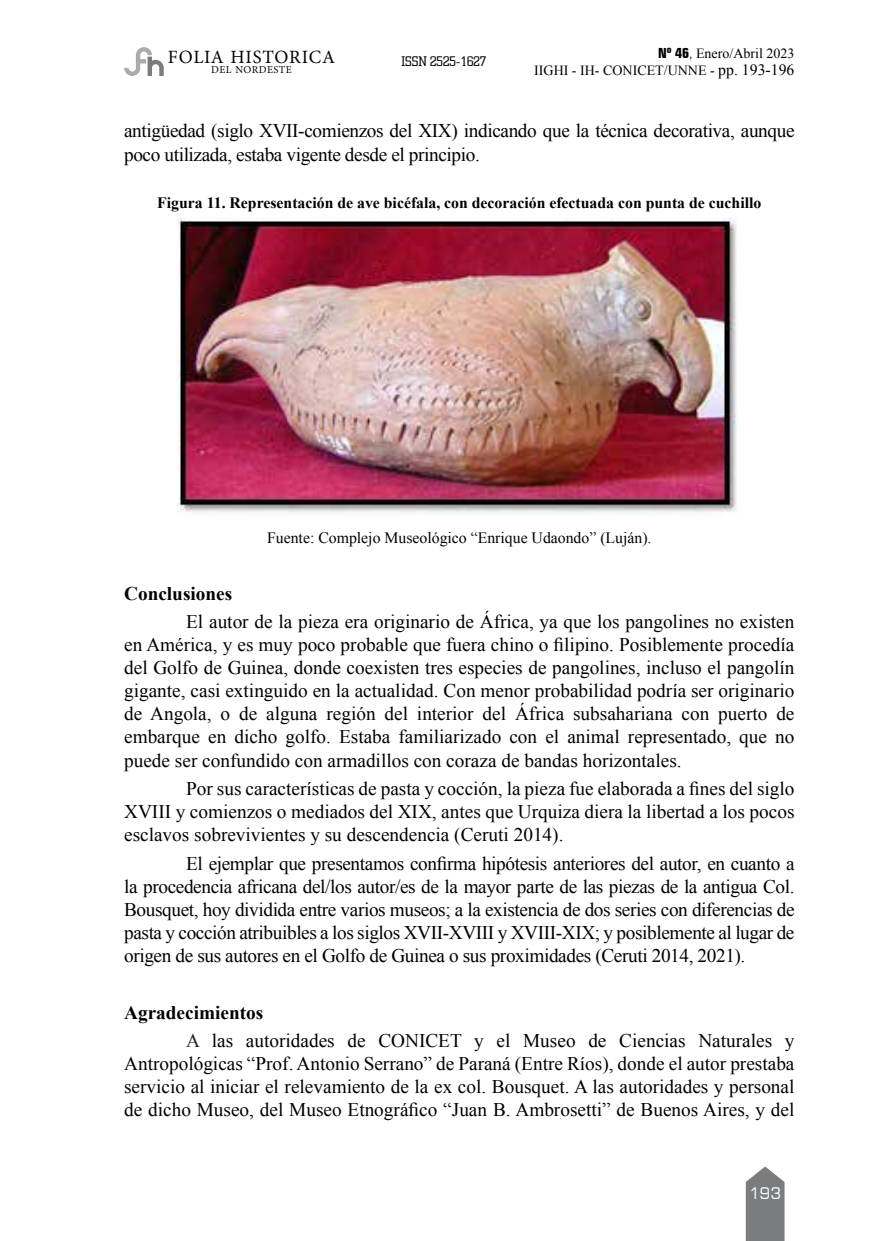
<style>
.page{position:relative;width:869px;height:1241px;background:#fff}
.page>*{position:absolute;margin:0;border:0;box-sizing:border-box;transform-origin:0 0}
.t1{font:19.25px/23.1px "Times New Roman";color:#000;text-align:justify}
.t2{font:19.25px/23.1px "Times New Roman";letter-spacing:-.02em;color:#000}
.t3{font:700 19.25px "Times New Roman";color:#000}
.t4{font:18.72px "Minion Pro";letter-spacing:.04em;color:#040404}
.t5{font:700 15.75px "Times New Roman";color:#000}
.t6{font:15.75px "Times New Roman";color:#000}
.t7{font:15.75px "Square 721 BT";color:#fff}
.t8{font:14px/17.5px "Times New Roman";color:#000;text-align:right}
.t9{font:14px "Square Slab Lite";color:#000}
.t10{font:10.5px "Minion Pro";letter-spacing:.035em;color:#040404}
.s1{font-family:"Square 721 BT";font-weight:700;font-stretch:condensed}
.s2{font-family:"Square 721 BT";font-stretch:condensed}
.s3{font-size:15.75px}
.s4{font-weight:700}
.s5{color:#252525}
</style>
<div class="page">
<svg style="left:745px;top:1166px;width:39px;height:74px;background:#8b8c8f"></svg>
<svg style="left:124px;top:47px;width:40px;height:29px"></svg>
<img style="left:177px;top:219px;width:560px;height:294px">
<p class="t4" style="left:168px;top:45px;width:168px">FOLIA HISTORICA</p>
<p class="t10" style="left:211px;top:62px;width:82px">DEL NORDESTE</p>
<p class="t9" style="left:401px;top:53px;width:86px">ISSN 2525-1627</p>
<p class="t8" style="left:534px;top:44px;width:262px"><span class="s1">Nº 46</span><span class="s2">,</span> Enero/Abril 2023<br>IIGHI - IH- CONICET/UNNE - <span class="s3">pp. 193-196</span></p>
<p class="t2" style="left:124px;top:119px;width:671px">antigüedad (siglo XVII-comienzos del XIX) indicando que la técnica decorativa, aunque poco utilizada, estaba vigente desde el principio.</p>
<p class="t5" style="left:157px;top:192px;width:605px">Figura 11. Representación de ave bicéfala, con decoración efectuada con punta de cuchillo</p>
<p class="t6" style="left:267px;top:527px;width:386px">Fuente: Complejo Museológico “Enrique Udaondo” (Luján).</p>
<p class="t3" style="left:124px;top:579px;width:110px">Conclusiones</p>
<p class="t1" style="left:124px;top:609px;width:671px;text-indent:62px">El autor de la pieza era originario de África, ya que los pangolines no existen en América, y es muy poco probable que fuera chino o filipino. Posiblemente procedía del Golfo de Guinea, donde coexisten tres especies de pangolines, incluso el pangolín gigante, casi extinguido en la actualidad. Con menor probabilidad podría ser originario de Angola, o de alguna región del interior del África subsahariana con puerto de embarque en dicho golfo. Estaba familiarizado con el animal representado, que no puede ser confundido con armadillos con coraza de bandas horizontales.</p>
<p class="t1" style="left:124px;top:776px;width:671px;text-indent:62px">Por sus características de pasta y cocción, la pieza fue elaborada a fines del siglo XVIII y comienzos o mediados del XIX, antes que Urquiza diera la libertad a los pocos esclavos sobrevivientes y su descendencia (Ceruti 2014).</p>
<p class="t1" style="left:124px;top:851px;width:671px;text-indent:62px">El ejemplar que presentamos confirma hipótesis anteriores del autor, en cuanto a la procedencia africana del/los autor/es de la mayor parte de las piezas de la antigua Col.<br>Bousquet, hoy dividida entre varios museos; a la existencia de dos series con diferencias de pasta y cocción atribuibles a los siglos XVII-XVIII y XVIII-XIX; y posiblemente al lugar de origen de sus autores en el Golfo de Guinea o sus proximidades (Ceruti 2014, 2021).</p>
<p class="t1" style="left:186px;top:997px;width:609px;line-height:28.3px;text-indent:-62px"><span class="s4">Agradecimientos<br></span><span class="s5">A</span> las autoridades de CONICET y el Museo de Ciencias Naturales y</p>
<p class="t1" style="left:124px;top:1051px;width:671px">Antropológicas “Prof. Antonio Serrano” de Paraná (Entre Ríos), donde el autor prestaba servicio al iniciar el relevamiento de la ex col. Bousquet. A las autoridades y personal de dicho Museo, del Museo Etnográfico “Juan B. Ambrosetti” de Buenos Aires, y del</p>
<p class="t7" style="left:748px;top:1183px;width:33px">193</p>
</div>
